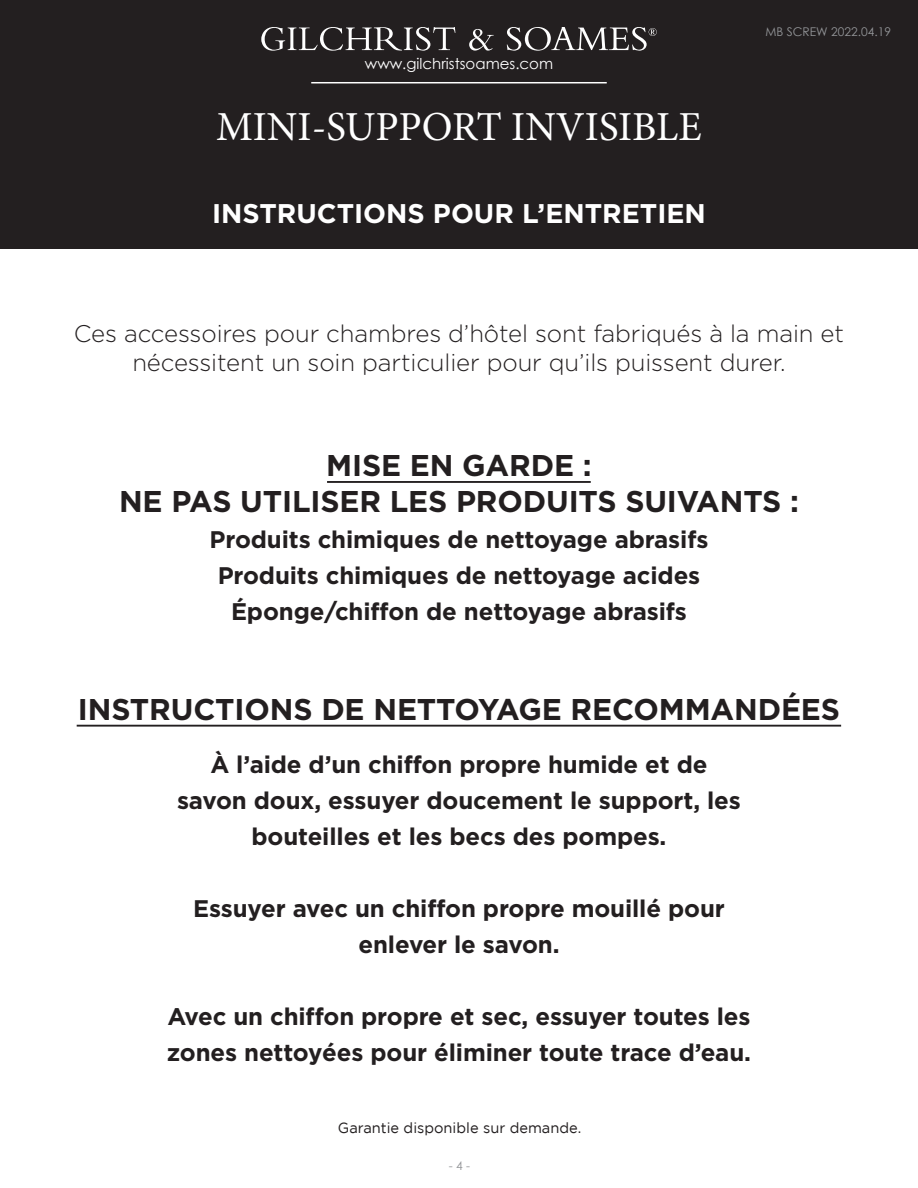
<style>
.page{position:relative;width:918px;height:1188px;background:#fff}
.page>*{position:absolute;margin:0;border:0;box-sizing:border-box;transform-origin:0 0}
.t1{font:41.25px "Minion Pro";color:#fff}
.t2{font:700 30px/36px "Gotham";letter-spacing:-.005em;color:#231f20;text-align:center}
.t3{font:700 27px "Gotham";color:#fff}
.t4{font:700 24px/36px "Gotham";letter-spacing:-.005em;color:#231f20;text-align:center}
.t5{font:300 24px/28.8px "Gotham";letter-spacing:-.005em;color:#231f20;text-align:center}
.t6{font:15px "Century Gothic";color:#fff}
.t7{font:14.7px "Gotham";color:#231f20}
.t8{font:12px "Century Gothic";color:#939598}
</style>
<div class="page">
<div style="left:0;top:0;width:918px;height:248px;background:#231f20"></div>
<svg style="left:261px;top:27px;width:194px;height:24px"></svg>
<svg style="left:469px;top:29px;width:25px;height:22px"></svg>
<svg style="left:507px;top:27px;width:150px;height:24px"></svg>
<hr style="left:311px;top:82px;width:296px;height:1px;background:#fff">
<hr style="left:77px;top:725px;width:764px;height:2px;background:#231f20">
<hr style="left:327px;top:481px;width:264px;height:2px;background:#231f20">
<p class="t6" style="left:365px;top:54px;width:190px">www.gilchristsoames.com</p>
<h1 class="t1" style="left:216px;top:99px;width:487px">MINI-SUPPORT INVISIBLE</h1>
<p class="t3" style="left:212px;top:198px;width:495px">INSTRUCTIONS POUR L’ENTRETIEN</p>
<p class="t8" style="left:766px;top:24px;width:127px">MB SCREW 2022.04.19</p>
<p class="t5" style="left:74px;top:319px;width:772px">Ces accessoires pour chambres d’hôtel sont fabriqués à la main et nécessitent un soin particulier pour qu’ils puissent durer.</p>
<p class="t2" style="left:119px;top:447px;width:681px">MISE EN GARDE :<br>NE PAS UTILISER LES PRODUITS SUIVANTS :</p>
<p class="t4" style="left:210px;top:521px;width:500px">Produits chimiques de nettoyage abrasifs<br>Produits chimiques de nettoyage acides<br>Éponge/chiffon de nettoyage abrasifs</p>
<p class="t2" style="left:78px;top:691px;width:764px">INSTRUCTIONS DE NETTOYAGE RECOMMANDÉES</p>
<p class="t4" style="left:177px;top:746px;width:565px">À l’aide d’un chiffon propre humide et de savon doux, essuyer doucement le support, les bouteilles et les becs des pompes.</p>
<p class="t4" style="left:193px;top:890px;width:533px">Essuyer avec un chiffon propre mouillé pour enlever le savon.</p>
<p class="t4" style="left:167px;top:998px;width:586px;text-align:left">Avec un chiffon propre et sec, essuyer toutes les zones nettoyées pour éliminer toute trace d’eau.</p>
<p class="t7" style="left:338px;top:1119px;width:245px">Garantie disponible sur demande.</p>
<p class="t8" style="left:449px;top:1158px;width:23px">- 4 -</p>
</div>
